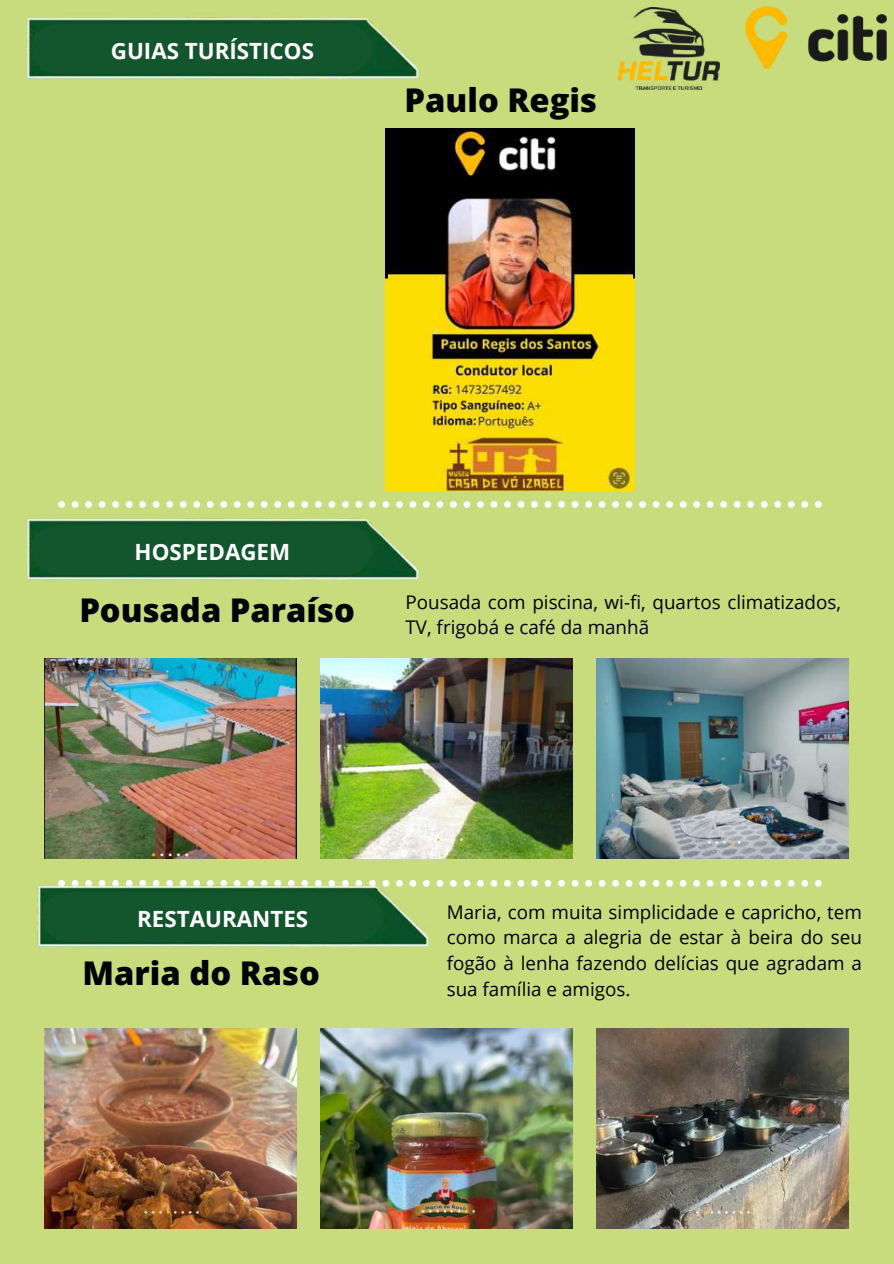
<style>
.page{position:relative;width:894px;height:1264px;background:#fff}
.page>*{position:absolute;margin:0;border:0;box-sizing:border-box;transform-origin:0 0}
.t1{font:800 32.7px "Open Sans";color:#000}
.t2{font:700 22.35px "Open Sans";color:#fff}
.t3{font:18.75px/25.7px "Open Sans";color:#000}
</style>
<div class="page">
<div style="left:0;top:0;width:893px;height:1263px;background:#c8dc7e"></div>
<img style="left:27px;top:17px;width:392px;height:62px">
<div style="left:33px;top:24px;width:338px;height:50px;background:#13562e"></div>
<svg style="left:450px;top:501px;width:371px;height:7px"></svg>
<img style="left:386px;top:128px;width:248px;height:364px">
<img style="left:27px;top:501px;width:417px;height:79px">
<div style="left:33px;top:525px;width:338px;height:49px;background:#13562e"></div>
<img style="left:320px;top:658px;width:252px;height:200px">
<img style="left:596px;top:658px;width:252px;height:200px">
<img style="left:45px;top:658px;width:251px;height:200px">
<svg style="left:463px;top:880px;width:358px;height:6px"></svg>
<img style="left:745px;top:7px;width:140px;height:62px">
<img style="left:617px;top:8px;width:101px;height:82px">
<img style="left:388px;top:131px;width:244px;height:360px">
<img style="left:37px;top:880px;width:420px;height:67px">
<div style="left:43px;top:892px;width:338px;height:50px;background:#13562e"></div>
<img style="left:320px;top:1028px;width:252px;height:200px">
<img style="left:596px;top:1028px;width:252px;height:200px">
<img style="left:45px;top:1028px;width:251px;height:200px">
<p class="t2" style="left:111px;top:35px;width:204px">GUIAS TURÍSTICOS</p>
<h1 class="t1" style="left:404px;top:77px;width:194px">Paulo Regis</h1>
<p class="t2" style="left:135px;top:536px;width:157px">HOSPEDAGEM</p>
<h1 class="t1" style="left:79px;top:587px;width:277px">Pousada Paraíso</h1>
<p class="t3" style="left:405px;top:588px;width:437px">Pousada com piscina, wi-fi, quartos climatizados,<br>TV, frigobá e café da manhã</p>
<p class="t2" style="left:137px;top:903px;width:172px">RESTAURANTES</p>
<h1 class="t1" style="left:82px;top:950px;width:239px">Maria do Raso</h1>
<p class="t3" style="left:446px;top:898px;width:416px;text-align:justify">Maria, com muita simplicidade e capricho, tem como marca a alegria de estar à beira do seu fogão à lenha fazendo delícias que agradam a sua família e amigos.</p>
</div>
